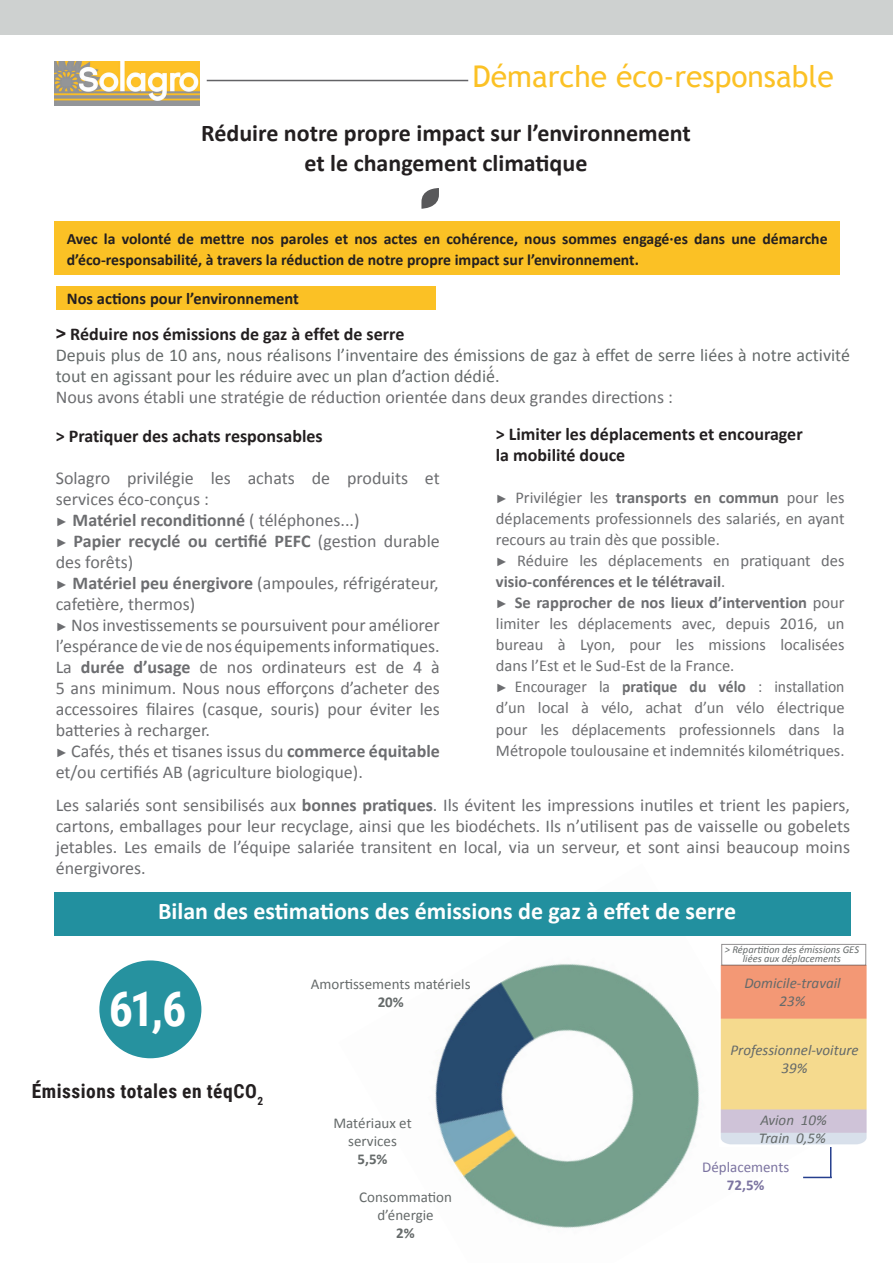
<style>
.page{position:relative;width:893px;height:1263px;background:#fff}
.page>*{position:absolute;margin:0;border:0;box-sizing:border-box;transform-origin:0 0}
.TITRE_04_BAS_CASSE{font:700 48px "Roboto Condensed";color:#fff}
.t1{font:30px "Trebuchet MS";color:#fbc125}
.t2{font:700 24px "Calibri";color:#231f20}
.t3{font:700 24px "Calibri";color:#fff}
.TITRE_04_BAS_CASSE-2{font:700 19.5px "Roboto Condensed";letter-spacing:.025em;color:#231f20}
.t4{font:18px/21px "Calibri";color:#6c6d70}
.t5{font:18px/21px "Calibri";color:#656a6a}
.t6{font:700 18px "Calibri";color:#231f20}
.t7{font:700 18px/21px "Calibri";color:#6c6d70}
.t8{font:16.5px/21px "Calibri";color:#6c6d70;text-align:justify}
.t9{font:16.5px/21px "Calibri";color:#6c6d70;text-align:justify;scale:.95 1}
.t10{font:700 16.5px "Calibri";color:#231f20}
.t11{font:700 15.75px/21px "Calibri";color:#231f20}
.t12{font:15px/18px "Calibri";color:#656a6a;text-align:center}
.t13{font:italic 15px "Calibri";color:#656a6a}
.t14{font:15px "Calibri";color:#7b73a0}
.t15{font:700 15px "Calibri";color:#656a6a}
.t16{font:700 15px "Calibri";color:#7b73a0}
.t17{font:italic 10.5px "Calibri";color:#656a6a}
.s1{font-family:"Arial"}
.s2{font-family:"Arial";font-size:12px}
.s3{font-weight:700}
.s4{font-family:"Arial";font-weight:400;font-size:12px}
.s5{font-weight:400}
</style>
<div class="page">
<hr style="left:830px;top:1115px;width:1px;height:63px;background:#253f8e">
<img style="left:338px;top:935px;width:471px;height:293px">
<img style="left:719px;top:957px;width:148px;height:189px">
<div style="left:99px;top:960px;width:102px;height:98px;background:#26929f;border-radius:50%"></div>
<div style="left:56px;top:286px;width:379px;height:23px;background:#fbc125"></div>
<hr style="left:207px;top:80px;width:261px;height:1px;background:#636366">
<img style="left:54px;top:62px;width:145px;height:43px">
<div style="left:54px;top:221px;width:786px;height:54px;background:#fbc125"></div>
<div style="left:0;top:0;width:893px;height:35px;background:#ced1d0"></div>
<div style="left:54px;top:892px;width:797px;height:43px;background:#22909f"></div>
<svg style="left:421px;top:188px;width:18px;height:21px"></svg>
<svg style="left:803px;top:1177px;width:29px;height:1px"></svg>
<p class="t1" style="left:472px;top:59px;width:363px">Démarche éco-responsable</p>
<p class="t2" style="left:201px;top:118px;width:491px">Réduire notre propre impact sur l’environnement</p>
<p class="t2" style="left:305px;top:148px;width:284px">et le changement climatique</p>
<p class="t11" style="left:67px;top:228px;width:762px">Avec la volonté de mettre nos paroles et nos actes en cohérence, nous sommes engagé·es dans une démarche d’éco-responsabilité, à travers la réduction de notre propre impact sur l’environnement.</p>
<p class="t10" style="left:67px;top:288px;width:234px">Nos actions pour l’environnement</p>
<p class="t6" style="left:56px;top:322px;width:350px"><span class="s1">&gt;</span> Réduire nos émissions de gaz à effet de serre</p>
<p class="t5" style="left:56px;top:344px;width:796px">Depuis plus de 10 ans, nous réalisons l’inventaire des émissions de gaz à effet de serre liées à notre activité tout en agissant pour les réduire avec un plan d’action dédié́.</p>
<p class="t4" style="left:56px;top:386px;width:619px">Nous avons établi une stratégie de réduction orientée dans deux grandes directions :</p>
<p class="t6" style="left:496px;top:423px;width:308px">&gt; Limiter les déplacements et encourager</p>
<p class="t6" style="left:496px;top:444px;width:131px">la mobilité douce</p>
<p class="t8" style="left:496px;top:487px;width:350px"><span class="s2">►</span> Privilégier les <span class="s3">transports en commun</span> pour les déplacements professionnels des salariés, en ayant recours au train dès que possible.</p>
<p class="t8" style="left:496px;top:550px;width:350px"><span class="s2">►</span> Réduire les déplacements en pratiquant des <span class="s3">visio-conférences et le télétravail</span>.</p>
<p class="t8" style="left:496px;top:592px;width:350px"><span class="s2">►</span> <span class="s3">Se rapprocher de nos lieux d’intervention</span> pour limiter les déplacements avec, depuis 2016, un bureau à Lyon, pour les missions localisées dans l’Est et le Sud-Est de la France.</p>
<p class="t9" style="left:496px;top:676px;width:369px"><span class="s2">►</span> Encourager la <span class="s3">pratique du vélo</span> : installation d’un local à vélo, achat d’un vélo électrique pour les déplacements professionnels dans la Métropole toulousaine et indemnités kilométriques.</p>
<p class="t6" style="left:56px;top:424px;width:268px">&gt; Pratiquer des achats responsables</p>
<p class="t4" style="left:56px;top:467px;width:386px">Solagro privilégie les achats de produits et services éco-conçus :</p>
<p class="t7" style="left:56px;top:509px;width:305px"><span class="s4">►</span> Matériel reconditionné <span class="s5">( téléphones...)</span></p>
<p class="t7" style="left:56px;top:530px;width:386px"><span class="s4">►</span> Papier recyclé ou certifié PEFC <span class="s5">(gestion durable des forêts)</span></p>
<p class="t4" style="left:56px;top:572px;width:384px"><span class="s2">►</span> <span class="s3">Matériel peu énergivore</span> (ampoules, réfrigérateur, cafetière, thermos)</p>
<p class="t4" style="left:56px;top:614px;width:386px"><span class="s2">►</span> Nos investissements se poursuivent pour améliorer l’espérance de vie de nos équipements informatiques.</p>
<p class="t4" style="left:56px;top:656px;width:386px;text-align:justify">La <span class="s3">durée d’usage</span> de nos ordinateurs est de 4 à 5 ans minimum. Nous nous efforçons d’acheter des accessoires filaires (casque, souris) pour éviter les batteries à recharger.</p>
<p class="t4" style="left:56px;top:740px;width:386px"><span class="s2">►</span> Cafés, thés et tisanes issus du <span class="s3">commerce équitable </span>et/ou certifiés AB (agriculture biologique).</p>
<p class="t4" style="left:56px;top:795px;width:796px;text-align:justify">Les salariés sont sensibilisés aux <span class="s3">bonnes pratiques</span>. Ils évitent les impressions inutiles et trient les papiers, cartons, emballages pour leur recyclage, ainsi que les biodéchets. Ils n’utilisent pas de vaisselle ou gobelets jetables. Les emails de l’équipe salariée transitent en local, via un serveur, et sont ainsi beaucoup moins énergivores.</p>
<p class="t3" style="left:158px;top:896px;width:579px">Bilan des estimations des émissions de gaz à effet de serre</p>
<p class="t17" style="left:725px;top:943px;width:136px">&gt; Répartition des émissions GES</p>
<p class="t17" style="left:743px;top:952px;width:100px">liées aux déplacements</p>
<p class="TITRE_04_BAS_CASSE" style="left:109px;top:975px;width:79px">61,6</p>
<p class="TITRE_04_BAS_CASSE-2" style="left:32px;top:1077px;width:233px">Émissions totales en téqCO<sub>2</sub></p>
<p class="t12" style="left:311px;top:975px;width:161px">Amortissements matériels</p>
<p class="t15" style="left:378px;top:992px;width:28px">20%</p>
<p class="t12" style="left:333px;top:1114px;width:80px">Matériaux et services</p>
<p class="t15" style="left:358px;top:1150px;width:32px">5,5%</p>
<p class="t12" style="left:359px;top:1188px;width:94px">Consommation</p>
<p class="t12" style="left:377px;top:1206px;width:58px">d’énergie</p>
<p class="t15" style="left:396px;top:1224px;width:20px">2%</p>
<p class="t13" style="left:744px;top:972px;width:98px">Domicile-travail</p>
<p class="t13" style="left:779px;top:990px;width:27px">23%</p>
<p class="t13" style="left:730px;top:1040px;width:130px">Professionnel-voiture</p>
<p class="t13" style="left:782px;top:1058px;width:27px">39%</p>
<p class="t13" style="left:760px;top:1109px;width:68px">Avion 10%</p>
<p class="t13" style="left:759px;top:1127px;width:69px">Train 0,5%</p>
<p class="t14" style="left:702px;top:1157px;width:89px">Déplacements</p>
<p class="t16" style="left:727px;top:1175px;width:39px">72,5%</p>
</div>
